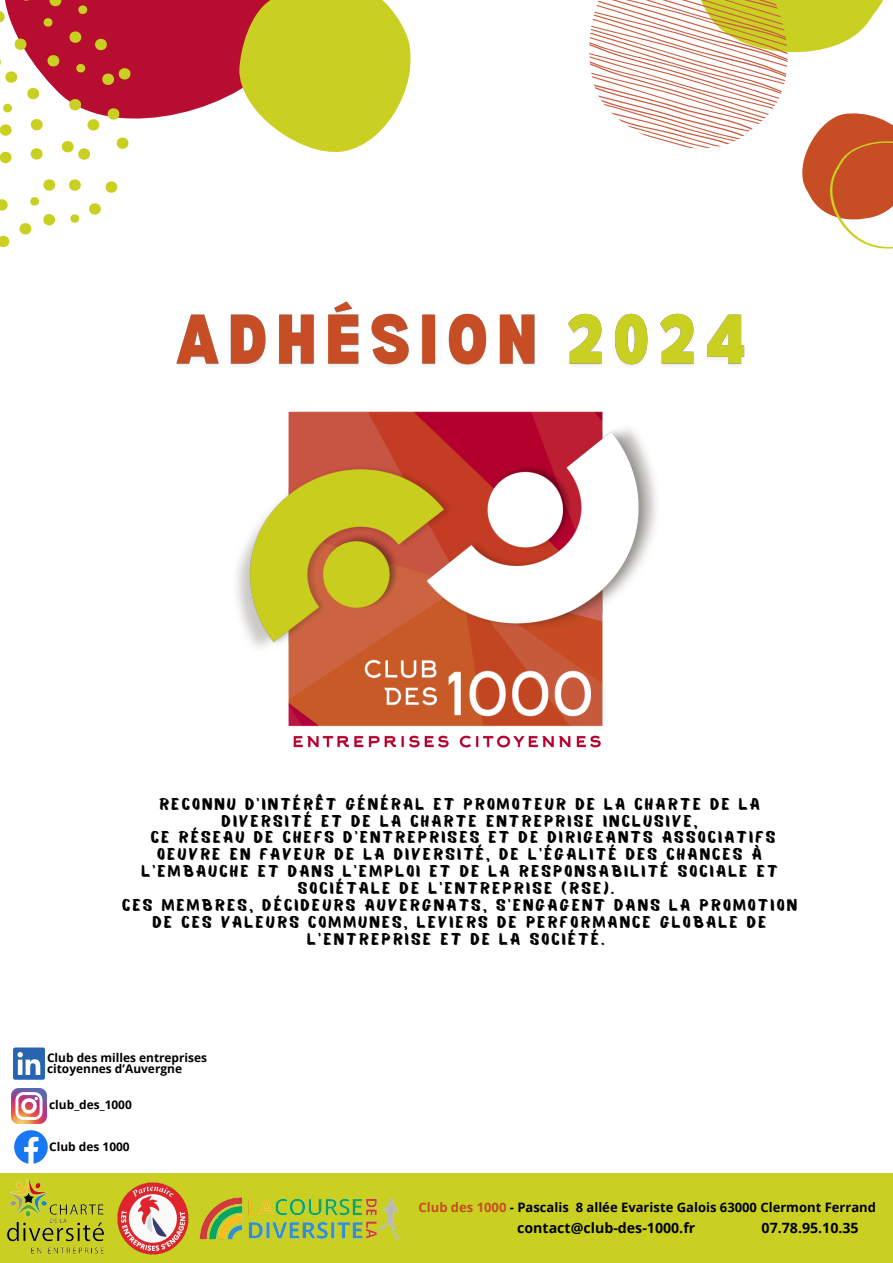
<style>
.page{position:relative;width:893px;height:1263px;background:#fff}
.page>*{position:absolute;margin:0;border:0;box-sizing:border-box;transform-origin:0 0}
.t1{font:16.5px/16.9px "Balmy";letter-spacing:.13em;color:#000;text-align:center}
.t2{font:700 14.17px "Open Sans";color:#000}
.t3{font:700 13.05px "Open Sans";color:#000}
.t4{font:700 11.93px/11.2px "Open Sans";color:#000}
.s1{color:#c74d25}
</style>
<div class="page">
<svg style="left:130px;top:0;width:108px;height:119px;background:#bc1f40"></svg>
<svg style="left:238px;top:0;width:173px;height:152px"></svg>
<svg style="left:0;top:199px;width:8px;height:12px"></svg>
<svg style="left:69px;top:179px;width:12px;height:12px"></svg>
<svg style="left:89px;top:203px;width:12px;height:12px"></svg>
<svg style="left:106px;top:181px;width:11px;height:12px"></svg>
<svg style="left:0;top:236px;width:9px;height:11px"></svg>
<svg style="left:20px;top:179px;width:35px;height:56px"></svg>
<svg style="left:70px;top:214px;width:9px;height:9px"></svg>
<svg style="left:0;top:0;width:130px;height:164px"></svg>
<svg style="left:589px;top:0;width:304px;height:249px"></svg>
<div style="left:0;top:1174px;width:893px;height:89px;background:#cad022"></div>
<img style="left:6px;top:1178px;width:98px;height:76px">
<img style="left:203px;top:1197px;width:198px;height:43px">
<img style="left:117px;top:1182px;width:86px;height:73px">
<img style="left:236px;top:411px;width:421px;height:337px">
<img style="left:11px;top:1088px;width:36px;height:36px">
<img style="left:15px;top:1130px;width:32px;height:33px">
<img style="left:13px;top:1047px;width:32px;height:33px">
<img style="left:176px;top:301px;width:569px;height:65px">
<p class="t1" style="left:141px;top:797px;width:637px">RECONNU D'INTÉRÊT GÉNÉRAL ET PROMOTEUR DE LA CHARTE DE LA DIVERSITÉ ET DE LA CHARTE ENTREPRISE INCLUSIVE,<br>CE RÉSEAU DE CHEFS D'ENTREPRISES ET DE DIRIGEANTS ASSOCIATIFS OEUVRE EN FAVEUR DE LA DIVERSITÉ, DE L'ÉGALITÉ DES CHANCES À L'EMBAUCHE ET DANS L'EMPLOI ET DE LA RESPONSABILITÉ SOCIALE ET SOCIÉTALE DE L'ENTREPRISE (RSE).</p>
<p class="t1" style="left:122px;top:898px;width:676px">CES MEMBRES, DÉCIDEURS AUVERGNATS, S'ENGAGENT DANS LA PROMOTION<br>DE CES VALEURS COMMUNES, LEVIERS DE PERFORMANCE GLOBALE DE<br>L'ENTREPRISE ET DE LA SOCIÉTÉ.</p>
<p class="t4" style="left:47px;top:1052px;width:162px">Club des milles entreprises citoyennes d’Auvergne</p>
<p class="t4" style="left:49px;top:1098px;width:84px">club_des_1000</p>
<p class="t4" style="left:49px;top:1140px;width:82px">Club des 1000</p>
<p class="t3" style="left:418px;top:1198px;width:459px"><span class="s1">Club des 1000</span> - Pascalis 8 allée Evariste Galois 63000 Clermont Ferrand</p>
<p class="t2" style="left:517px;top:1217px;width:180px">contact@club-des-1000.fr</p>
<p class="t2" style="left:761px;top:1217px;width:99px">07.78.95.10.35</p>
</div>
